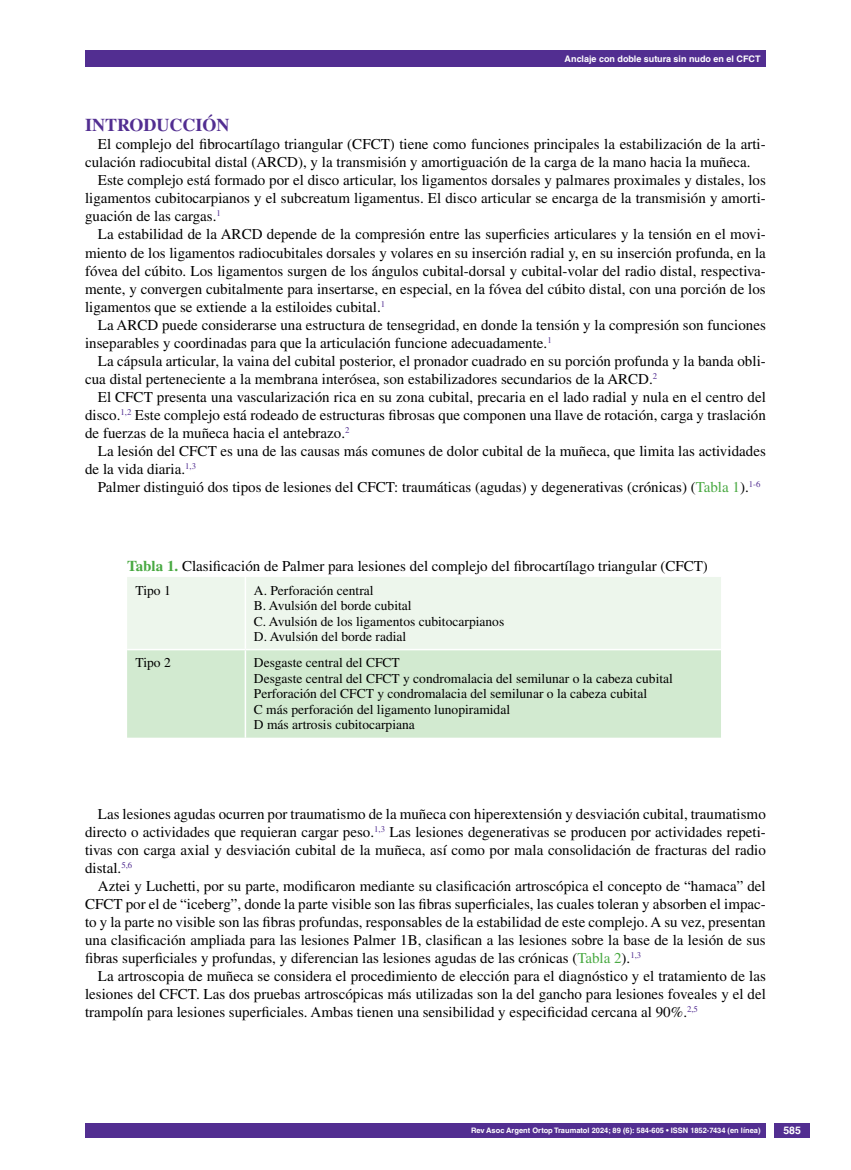
<style>
.page{position:relative;width:851px;height:1170px;background:#fff}
.page>*{position:absolute;margin:0;border:0;box-sizing:border-box;transform-origin:0 0}
.t1{font:700 18px "Times LT Std";color:#522e91}
.t2{font:15px/18px "Times LT Std";color:#000;text-align:justify}
.t3{font:13.5px/15.5px "Times LT Std";color:#000}
.t4{font:700 10.5px "Helvetica LT Std";color:#fff}
.t5{font:700 9px "Helvetica LT Std";color:#fff}
.t6{font:700 7.5px "Helvetica LT Std";color:#fff}
.s1{color:#49a942}
.s2{font-weight:700;color:#49a942}
</style>
<div class="page">
<div style="left:85px;top:50px;width:680px;height:17px;background:#522e91"></div>
<div style="left:85px;top:1123px;width:680px;height:14px;background:#522e91"></div>
<div style="left:774px;top:1123px;width:35px;height:14px;background:#522e91"></div>
<div style="left:127px;top:577px;width:593px;height:71px;background:#edf6ec"></div>
<div style="left:127px;top:650px;width:593px;height:87px;background:#d2ead0"></div>
<hr style="left:244px;top:577px;width:2px;height:71px;background:#fff">
<hr style="left:244px;top:650px;width:2px;height:87px;background:#fff">
<p class="t5" style="left:564px;top:53px;width:197px">Anclaje con doble sutura sin nudo en el CFCT</p>
<p class="t1" style="left:85px;top:115px;width:146px">INTRODUCCIÓN</p>
<p class="t2" style="left:85px;top:135px;width:682px;text-indent:13px">El complejo del fibrocartílago triangular (CFCT) tiene como funciones principales la estabilización de la arti&shy;culación radiocubital distal (ARCD), y la transmisión y amortiguación de la carga de la mano hacia la muñeca.</p>
<p class="t2" style="left:85px;top:171px;width:682px;text-indent:13px">Este complejo está formado por el disco articular, los ligamentos dorsales y palmares proximales y distales, los ligamentos cubitocarpianos y el subcreatum ligamentus. El disco articular se encarga de la transmisión y amorti&shy;guación de las cargas.<sup>1</sup></p>
<p class="t2" style="left:85px;top:225px;width:682px;text-indent:13px">La estabilidad de la ARCD depende de la compresión entre las superficies articulares y la tensión en el movi&shy;miento de los ligamentos radiocubitales dorsales y volares en su inserción radial y, en su inserción profunda, en la fóvea del cúbito. Los ligamentos surgen de los ángulos cubital-dorsal y cubital-volar del radio distal, respectiva&shy;mente, y convergen cubitalmente para insertarse, en especial, en la fóvea del cúbito distal, con una porción de los ligamentos que se extiende a la estiloides cubital.<sup>1</sup></p>
<p class="t2" style="left:85px;top:315px;width:682px;text-indent:13px">La ARCD puede considerarse una estructura de tensegridad, en donde la tensión y la compresión son funciones inseparables y coordinadas para que la articulación funcione adecuadamente.<sup>1</sup></p>
<p class="t2" style="left:85px;top:351px;width:682px;text-indent:13px">La cápsula articular, la vaina del cubital posterior, el pronador cuadrado en su porción profunda y la banda obli&shy;cua distal perteneciente a la membrana interósea, son estabilizadores secundarios de la ARCD.<sup>2</sup></p>
<p class="t2" style="left:85px;top:387px;width:682px;text-indent:13px">El CFCT presenta una vascularización rica en su zona cubital, precaria en el lado radial y nula en el centro del disco.<sup>1,2</sup> Este complejo está rodeado de estructuras fibrosas que componen una llave de rotación, carga y traslación de fuerzas de la muñeca hacia el antebrazo.<sup>2</sup></p>
<p class="t2" style="left:85px;top:441px;width:682px;text-indent:13px">La lesión del CFCT es una de las causas más comunes de dolor cubital de la muñeca, que limita las actividades de la vida diaria.<sup>1,3</sup></p>
<p class="t2" style="left:98px;top:477px;width:664px">Palmer distinguió dos tipos de lesiones del CFCT: traumáticas (agudas) y degenerativas (crónicas) (<span class="s1">Tabla 1</span>).<sup>1-6</sup></p>
<p class="t2" style="left:127px;top:557px;width:582px"><span class="s2">TABLA 1.</span> Clasificación de Palmer para lesiones del complejo del fibrocartílago triangular (CFCT)</p>
<p class="t3" style="left:136px;top:582px;width:37px">Tipo 1</p>
<p class="t3" style="left:254px;top:582px;width:252px">A. Perforación central<br>B. Avulsión del borde cubital<br>C. Avulsión de los ligamentos cubitocarpianos<br>D. Avulsión del borde radial</p>
<p class="t3" style="left:136px;top:655px;width:37px">Tipo 2</p>
<p class="t3" style="left:254px;top:655px;width:420px">Desgaste central del CFCT<br>Desgaste central del CFCT y condromalacia del semilunar o la cabeza cubital Perforación del CFCT y condromalacia del semilunar o la cabeza cubital<br>C más perforación del ligamento lunopiramidal<br>D más artrosis cubitocarpiana</p>
<p class="t2" style="left:85px;top:804px;width:682px;text-indent:13px">Las lesiones agudas ocurren por traumatismo de la muñeca con hiperextensión y desviación cubital, traumatismo directo o actividades que requieran cargar peso.<sup>1,3</sup> Las lesiones degenerativas se producen por actividades repeti&shy;tivas con carga axial y desviación cubital de la muñeca, así como por mala consolidación de fracturas del radio distal.<sup>5,6</sup></p>
<p class="t2" style="left:85px;top:876px;width:682px;text-indent:13px">Aztei y Luchetti, por su parte, modificaron mediante su clasificación artroscópica el concepto de “hamaca” del CFCT por el de “iceberg”, donde la parte visible son las fibras superficiales, las cuales toleran y absorben el impac&shy;to y la parte no visible son las fibras profundas, responsables de la estabilidad de este complejo. A su vez, presentan una clasificación ampliada para las lesiones Palmer 1B, clasifican a las lesiones sobre la base de la lesión de sus fibras superficiales y profundas, y diferencian las lesiones agudas de las crónicas (<span class="s1">Tabla 2</span>).<sup>1,3</sup></p>
<p class="t2" style="left:85px;top:966px;width:682px;text-indent:13px">La artroscopia de muñeca se considera el procedimiento de elección para el diagnóstico y el tratamiento de las lesiones del CFCT. Las dos pruebas artroscópicas más utilizadas son la del gancho para lesiones foveales y el del trampolín para lesiones superficiales. Ambas tienen una sensibilidad y especificidad cercana al 90%.<sup>2,5</sup></p>
<p class="t6" style="left:471px;top:1125px;width:291px">Rev Asoc Argent Ortop Traumatol 2024; 89 (6): 584-605 • ISSN 1852-7434 (en línea)</p>
<p class="t4" style="left:783px;top:1124px;width:19px">585</p>
</div>
